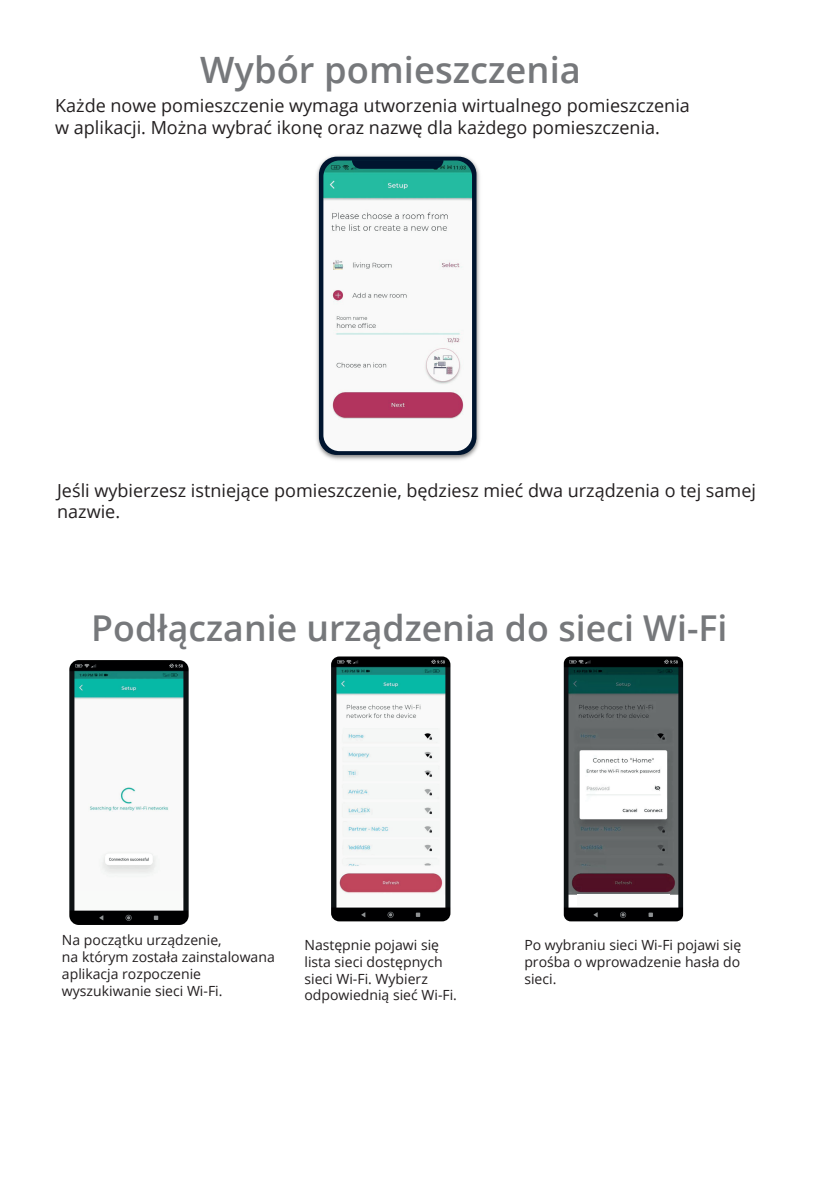
<style>
.page{position:relative;width:840px;height:1191px;background:#fff}
.page>*{position:absolute;margin:0;border:0;box-sizing:border-box;transform-origin:0 0}
.t1{font:600 36.4px "Open Sans";color:#76787b}
.t2{font:600 35.6px "Open Sans";color:#76787b}
.t3{font:18px/21.6px "Open Sans";color:#231f20}
.t4{font:14px/16.8px "Open Sans";color:#231f20}
</style>
<div class="page">
<img style="left:316px;top:155px;width:164px;height:305px">
<div style="left:319px;top:157px;width:157px;height:298px;background:#00152f;border-radius:18px"></div>
<img style="left:323px;top:160px;width:149px;height:291px">
<svg style="left:352px;top:160px;width:91px;height:9px"></svg>
<img style="left:331px;top:656px;width:119px;height:265px">
<img style="left:69px;top:660px;width:119px;height:265px">
<img style="left:563px;top:656px;width:119px;height:265px">
<div style="left:76px;top:890px;width:106px;height:19px;background:#f9faf9"></div>
<div style="left:337px;top:894px;width:106px;height:11px;background:#f9faf9"></div>
<div style="left:576px;top:894px;width:93px;height:11px;background:#f9faf9"></div>
<h1 class="t1" style="left:200px;top:45px;width:382px">Wybór pomieszczenia</h1>
<p class="t3" style="left:55px;top:95px;width:636px">Każde nowe pomieszczenie wymaga utworzenia wirtualnego pomieszczenia w aplikacji. Można wybrać ikonę oraz nazwę dla każdego pomieszczenia.</p>
<p class="t3" style="left:57px;top:479px;width:700px">Jeśli wybierzesz istniejące pomieszczenie, będziesz mieć dwa urządzenia o tej samej nazwie.</p>
<h2 class="t2" style="left:91px;top:604px;width:637px">Podłączanie urządzenia do sieci Wi-Fi</h2>
<p class="t4" style="left:62px;top:931px;width:214px">Na początku urządzenie,<br>na którym została zainstalowana aplikacja rozpoczenie wyszukiwanie sieci Wi-Fi.</p>
<p class="t4" style="left:304px;top:936px;width:154px">Następnie pojawi się lista sieci dostępnych sieci Wi-Fi. Wybierz odpowiednią sieć Wi-Fi.</p>
<p class="t4" style="left:524px;top:936px;width:218px;text-align:justify">Po wybraniu sieci Wi-Fi pojawi się prośba o wprowadzenie hasła do sieci.</p>
</div>
